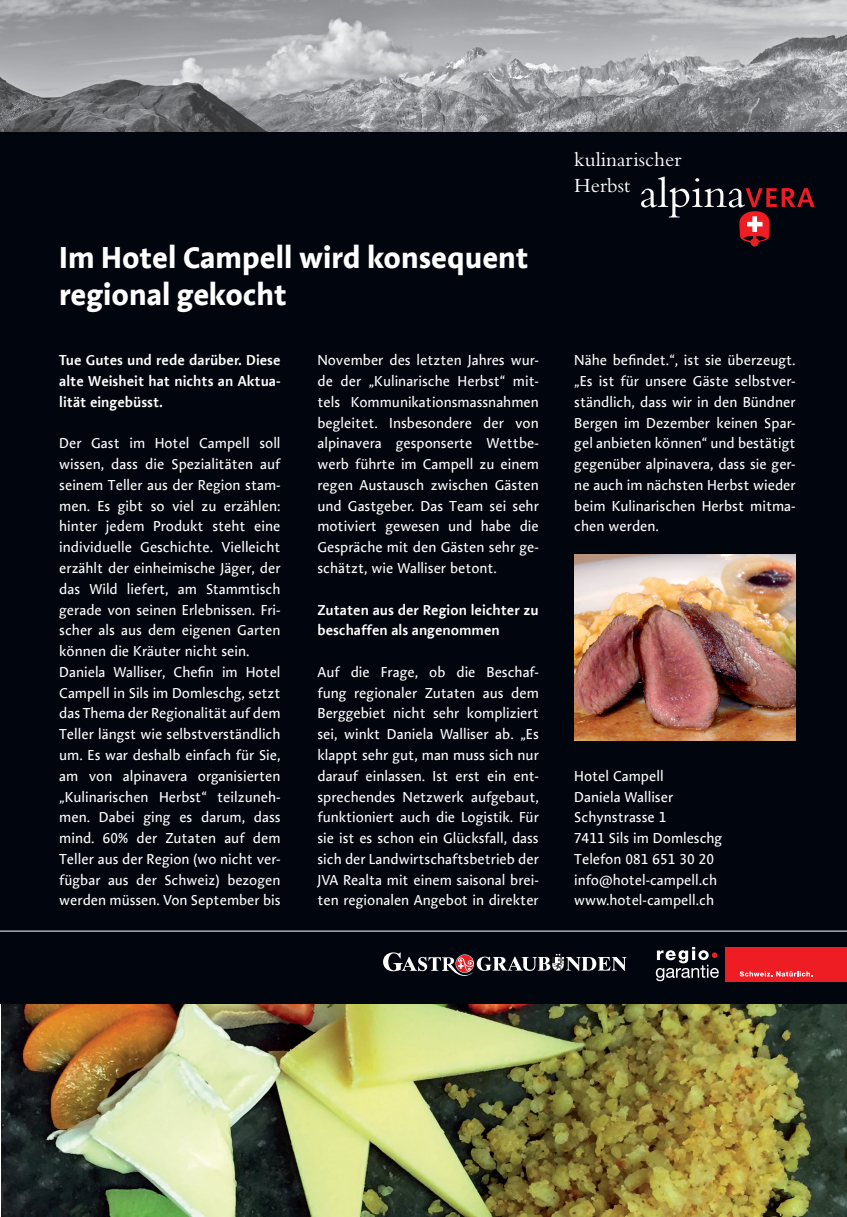
<style>
.page{position:relative;width:847px;height:1217px;background:#fff}
.page>*{position:absolute;margin:0;border:0;box-sizing:border-box;transform-origin:0 0}
.t1{font:700 30.45px/36.6px "Aroma No 2 LT Com";color:#fff}
.t2{font:21px/25.2px "Bembo Std";color:#fff}
.t3{font:14.55px/20.7px "Aroma LT Com";color:#fff;text-align:justify}
.t4{font:600 14.55px/20.7px "Aroma LT Com";color:#fff;text-align:justify}
</style>
<div class="page">
<div style="left:0;top:113px;width:846px;height:890px;background:#01060e"></div>
<img style="left:0;top:0;width:846px;height:131px">
<div style="left:724px;top:946px;width:122px;height:34px;background:#ee1d23"></div>
<svg style="left:739px;top:971px;width:73px;height:5px"></svg>
<svg style="left:655px;top:947px;width:63px;height:33px"></svg>
<img style="left:1px;top:1003px;width:845px;height:213px">
<img style="left:574px;top:554px;width:221px;height:186px">
<svg style="left:383px;top:952px;width:243px;height:23px"></svg>
<hr style="left:0;top:930px;width:846px;height:1px;background:#fff">
<svg style="left:641px;top:176px;width:173px;height:70px"></svg>
<h1 class="t1" style="left:59px;top:238px;width:471px">Im Hotel Campell wird konsequent regional gekocht</h1>
<p class="t4" style="left:59px;top:349px;width:223px">Tue Gutes und rede darüber. Diese alte Weisheit hat nichts an Aktua&shy;lität eingebüsst.</p>
<p class="t3" style="left:59px;top:432px;width:223px;text-align:left">Der Gast im Hotel Campell soll wissen, dass die Spezialitäten auf seinem Teller aus der Region stam&shy;men. Es gibt so viel zu erzählen: hinter jedem Produkt steht eine individuelle Geschichte. Vielleicht erzählt der einheimische Jäger, der das Wild liefert, am Stammtisch gerade von seinen Erlebnissen. Fri&shy;scher als aus dem eigenen Garten können die Kräuter nicht sein.<br>Daniela Walliser, Chefin im Hotel Campell in Sils im Domleschg, setzt das Thema der Regionalität auf dem Teller längst wie selbstverständlich um. Es war deshalb einfach für Sie, am von alpinavera organisierten „Kulinarischen Herbst“ teilzuneh&shy;men. Dabei ging es darum, dass mind. 60% der Zutaten auf dem Teller aus der Region (wo nicht ver&shy;fügbar aus der Schweiz) bezogen werden müssen. Von September bis</p>
<p class="t3" style="left:317px;top:349px;width:223px">November des letzten Jahres wur&shy;de der „Kulinarische Herbst“ mit&shy;tels Kommunikationsmassnahmen begleitet. Insbesondere der von alpinavera gesponserte Wettbe&shy;werb führte im Campell zu einem regen Austausch zwischen Gästen und Gastgeber. Das Team sei sehr motiviert gewesen und habe die Gespräche mit den Gästen sehr ge&shy;schätzt, wie Walliser betont.</p>
<p class="t4" style="left:317px;top:598px;width:223px">Zutaten aus der Region leichter zu beschaffen als angenommen</p>
<p class="t3" style="left:317px;top:661px;width:223px">Auf die Frage, ob die Beschaf&shy;fung regionaler Zutaten aus dem Berggebiet nicht sehr kompliziert sei, winkt Daniela Walliser ab. „Es klappt sehr gut, man muss sich nur darauf einlassen. Ist erst ein ent&shy;sprechendes Netzwerk aufgebaut, funktioniert auch die Logistik. Für sie ist es schon ein Glücksfall, dass sich der Landwirtschaftsbetrieb der JVA Realta mit einem saisonal brei&shy;ten regionalen Angebot in direkter</p>
<h2 class="t2" style="left:574px;top:147px;width:109px">kulinarischer<br>Herbst</h2>
<p class="t3" style="left:574px;top:349px;width:223px">Nähe befindet.“, ist sie überzeugt. „Es ist für unsere Gäste selbstver&shy;ständlich, dass wir in den Bündner Bergen im Dezember keinen Spar&shy;gel anbieten können“ und bestätigt gegenüber alpinavera, dass sie ger&shy;ne auch im nächsten Herbst wieder beim Kulinarischen Herbst mitma&shy;chen werden.</p>
<p class="t3" style="left:574px;top:765px;width:149px;text-align:left">Hotel Campell<br>Daniela Walliser<br>Schynstrasse 1<br>7411 Sils im Domleschg<br>Telefon 081 651 30 20 info@hotel-campell.ch www.hotel-campell.ch</p>
</div>
